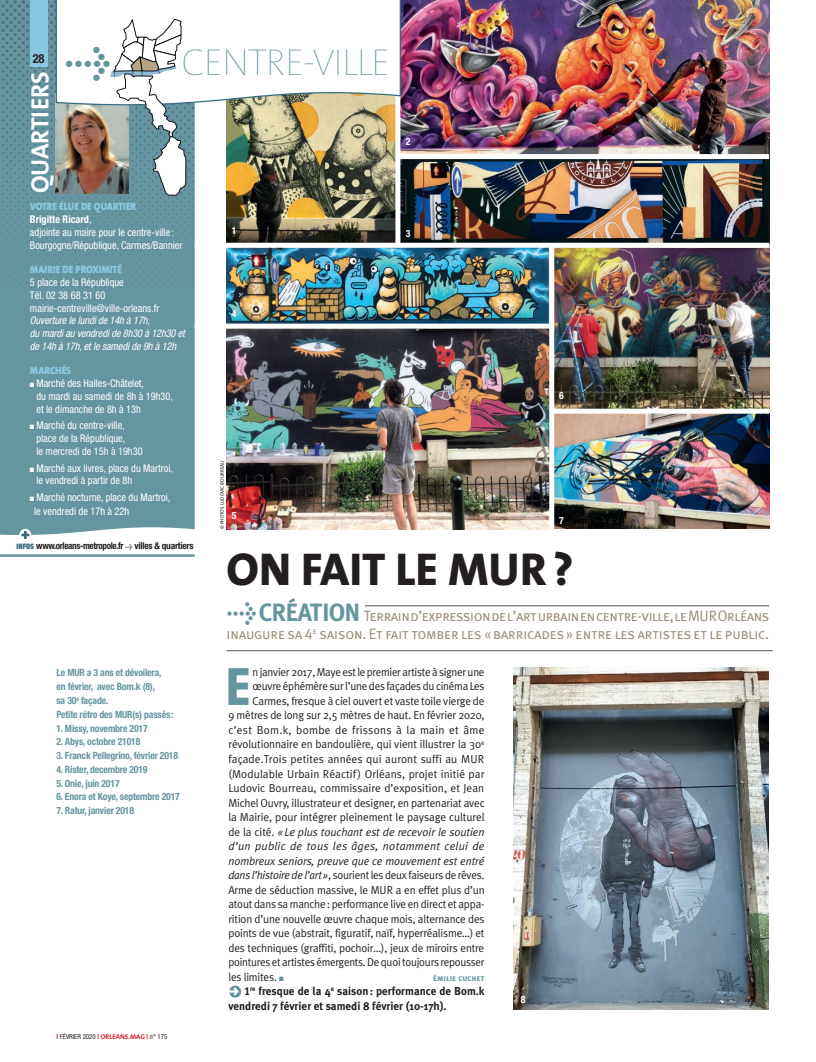
<style>
.page{position:relative;width:816px;height:1062px;background:#fff}
.page>*{position:absolute;margin:0;border:0;box-sizing:border-box;transform-origin:0 0}
.t1{font:800 54.5px "The Sans B8";color:#65959f}
.t2{font:800 46.25px "The Sans B8";color:#231f20}
.t3{font:37.5px "The Sans Hair H25";letter-spacing:-.035em;color:#65959f}
.t4{font:700 25px "The Sans B7";color:#fff}
.t5{font:15px/17.5px "Meta Plus Normal Caps";letter-spacing:-.02em;color:#988d75}
.t6{font:700 condensed 12.5px "Helvetica Neue";color:#231f20}
.t7{font:11.5px "Meta Plus Normal";letter-spacing:-.015em;color:#231f20}
.t8{font:11.5px "Meta Plus Normal";letter-spacing:-.015em;color:#231f20;scale:.96 1}
.t9{font:11.5px "Meta Plus Normal";letter-spacing:.005em;color:#231f20}
.t10{font:italic 11.5px "Meta Plus Normal";letter-spacing:-.005em;color:#231f20}
.t11{font:700 11.5px/14.5px "Meta Plus";color:#231f20}
.t12{font:italic 11.5px "Meta Plus Normal";letter-spacing:.02em;color:#231f20}
.t13{font:11.5px "Meta Plus Normal";letter-spacing:.025em;color:#231f20}
.t14{font:condensed 10.62px/12.9px "Helvetica Neue";color:#fff}
.t15{font:italic condensed 10.62px/12.9px "Helvetica Neue";letter-spacing:-.01em;color:#fff}
.t16{font:900 10.62px "The Sans B9";color:#8ac7e2;scale:.9 1}
.t17{font:700 condensed 10px/13.8px "Helvetica Neue";letter-spacing:-.015em;color:#65959f}
.t18{font:700 condensed 10px "Helvetica Neue";color:#fff}
.t19{font:700 condensed 9.38px "Helvetica Neue";letter-spacing:-.04em;color:#231f20}
.t20{font:8.75px "Meta Plus Bold Caps";color:#65959f}
.t21{font:condensed 6.88px "Helvetica Neue";color:#231f20}
.t22{font:5px "The Sans B5 Plain";color:#231f20}
.s1{font-family:"Meta Plus";font-weight:700}
.s2{font-weight:700}
.s3{font-weight:900;font-stretch:expanded;font-size:7.5px;color:#366a7f}
.s4{font-family:"Meta Plus";font-stretch:normal;font-size:6.25px}
.s5{font-weight:700;color:#d1232a}
.s6{font-family:"The Sans B7";font-weight:700;font-stretch:normal;color:#d1232a}
.s7{font-family:"Meta Plus";font-weight:700;font-size:25px;color:#65959f}
.s8{font-style:normal}
.s9{font-style:italic}
.s10{color:#65959f}
.s11{font-family:"Meta Plus Bold Caps";font-weight:400}
</style>
<div class="page">
<img style="left:400px;top:0;width:369px;height:154px">
<img style="left:554px;top:248px;width:215px;height:160px">
<img style="left:400px;top:159px;width:369px;height:84px">
<img style="left:227px;top:328px;width:322px;height:201px">
<img style="left:227px;top:248px;width:322px;height:75px">
<img style="left:227px;top:113px;width:168px;height:130px">
<img style="left:554px;top:413px;width:215px;height:115px">
<div style="left:0;top:291px;width:195px;height:244px;background:#65959f"></div>
<svg style="left:0;top:0;width:195px;height:291px;background:#64929d"></svg>
<hr style="left:0;top:554px;width:195px;height:2px;background:#65959f">
<svg style="left:19px;top:528px;width:12px;height:12px"></svg>
<svg style="left:21px;top:531px;width:8px;height:8px"></svg>
<img style="left:55px;top:113px;width:55px;height:80px">
<div style="left:30px;top:0;width:17px;height:66px;background:#8ac7e2"></div>
<svg style="left:229px;top:985px;width:12px;height:12px"></svg>
<svg style="left:229px;top:987px;width:10px;height:8px"></svg>
<hr style="left:227px;top:650px;width:545px;height:1px;background:#817470">
<hr style="left:365px;top:605px;width:404px;height:1px;background:#817470">
<img style="left:514px;top:667px;width:254px;height:342px">
<svg style="left:55px;top:0;width:346px;height:113px"></svg>
<svg style="left:110px;top:19px;width:76px;height:177px"></svg>
<p class="t6" style="left:33px;top:51px;width:13px">28</p>
<h3 class="t4" style="left:26px;top:193px;width:123px;rotate:-90deg">QUARTIERS</h3>
<h3 class="t3" style="left:64px;top:42px;width:327px"><span class="s1">&gt;</span> CENTRE-VILLE</h3>
<p class="t16" style="left:30px;top:201px;width:119px">VOTRE ÉLUE DE QUARTIER</p>
<p class="t14" style="left:30px;top:213px;width:154px"><span class="s2">Brigitte Ricard</span>,<br>adjointe au maire pour le centre-ville :<br>Bourgogne/République, Carmes/Bannier</p>
<p class="t16" style="left:30px;top:263px;width:104px">MAIRIE DE PROXIMITÉ</p>
<p class="t14" style="left:30px;top:275px;width:131px">5 place de la République<br>Tél. 02 38 68 31 60 mairie-centreville@ville-orleans.fr</p>
<p class="t15" style="left:30px;top:314px;width:156px">Ouverture le lundi de 14h à 17h,<br>du mardi au vendredi de 8h30 à 12h30 et de 14h à 17h, et le samedi de 9h à 12h</p>
<p class="t16" style="left:30px;top:365px;width:47px">MARCHÉS</p>
<p class="t14" style="left:36px;top:377px;width:138px;text-indent:-6px">■ Marché des Halles-Châtelet,<br>du mardi au samedi de 8h à 19h30, et le dimanche de 8h à 13h</p>
<p class="t14" style="left:36px;top:419px;width:108px;text-indent:-6px">■ Marché du centre-ville, place de la République,<br>le mercredi de 15h à 19h30</p>
<p class="t14" style="left:36px;top:461px;width:138px;text-indent:-6px">■ Marché aux livres, place du Martroi, le vendredi à partir de 8h</p>
<p class="t14" style="left:34px;top:489px;width:138px;line-height:14.5px;text-indent:-4px">■ Marché nocturne, place du Martroi, le vendredi de 17h à 22h</p>
<p class="t18" style="left:232px;top:224px;width:6px">1</p>
<p class="t18" style="left:232px;top:307px;width:6px">4</p>
<p class="t22" style="left:219px;top:529px;width:70px;rotate:-90deg">© PHOTOS LUDOVIC BOURREAU</p>
<p class="t18" style="left:232px;top:509px;width:6px">5</p>
<p class="t18" style="left:405px;top:135px;width:6px">2</p>
<p class="t18" style="left:405px;top:227px;width:6px">3</p>
<p class="t18" style="left:559px;top:389px;width:6px">6</p>
<p class="t18" style="left:559px;top:514px;width:6px">7</p>
<p class="t19" style="left:17px;top:540px;width:178px"><span class="s3">INFOS</span> www.orleans-metropole.fr <span class="s4">&gt;</span> villes &amp; quartiers</p>
<p class="t17" style="left:56px;top:665px;width:119px">Le MUR a 3 ans et dévoilera,<br>en février, avec Bom.k (8),<br>sa 30<sup>e</sup> façade.<br>Petite rétro des MUR(s) passés:</p>
<p class="t17" style="left:56px;top:720px;width:93px">1. Missy, novembre 2017</p>
<p class="t17" style="left:56px;top:734px;width:85px">2. Abys, octobre 21018</p>
<p class="t17" style="left:56px;top:748px;width:123px">3. Franck Pellegrino, février 2018</p>
<p class="t17" style="left:56px;top:762px;width:93px">4. Rister, decembre 2019</p>
<p class="t17" style="left:56px;top:775px;width:65px">5. Onie, juin 2017</p>
<p class="t17" style="left:56px;top:789px;width:125px">6. Enora et Koye, septembre 2017</p>
<p class="t17" style="left:56px;top:803px;width:79px">7. Ratur, janvier 2018</p>
<p class="t21" style="left:56px;top:1032px;width:112px"><span class="s5">I</span> FÉVRIER 2020 <span class="s5">|</span> <span class="s6">ORLEANS.MAG</span> <span class="s5">|</span> n° 175</p>
<h2 class="t2" style="left:227px;top:544px;width:348px">ON FAIT LE MUR?</h2>
<h3 class="t5" style="left:227px;top:607px;width:544px"><span class="s7">&gt; CRÉATION</span> Terrain d’expression de l’art urbain en centre-ville, le MUR Orléans inaugure sa 4<sup>e</sup> saison. Et fait tomber les «barricades» entre les artistes et le public.</h3>
<h1 class="t1" style="left:225px;top:657px;width:27px">E</h1>
<p class="t8" style="left:252px;top:665px;width:243px">n janvier 2017, Maye est le premier artiste à signer une</p>
<p class="t8" style="left:252px;top:679px;width:243px">œuvre éphémère sur l’une des façades du cinéma Les</p>
<p class="t7" style="left:252px;top:694px;width:233px">Carmes, fresque à ciel ouvert et vaste toile vierge de</p>
<p class="t7" style="left:228px;top:708px;width:258px">9 mètres de long sur 2,5 mètres de haut. En février 2020,</p>
<p class="t13" style="left:228px;top:723px;width:257px">c’est Bom.k, bombe de frissons à la main et âme</p>
<p class="t7" style="left:228px;top:737px;width:258px">révolutionnaire en bandoulière, qui vient illustrer la 30<sup>e</sup></p>
<p class="t9" style="left:228px;top:752px;width:257px">façade.Trois petites années qui auront suffi au MUR</p>
<p class="t9" style="left:228px;top:766px;width:258px">(Modulable Urbain Réactif) Orléans, projet initié par</p>
<p class="t9" style="left:228px;top:781px;width:257px">Ludovic Bourreau, commissaire d’exposition, et Jean</p>
<p class="t7" style="left:228px;top:795px;width:258px">Michel Ouvry, illustrateur et designer, en partenariat avec</p>
<p class="t7" style="left:228px;top:810px;width:258px">la Mairie, pour intégrer pleinement le paysage culturel</p>
<p class="t10" style="left:228px;top:824px;width:258px"><span class="s8">de la cité.</span> « Le plus touchant est de recevoir le soutien</p>
<p class="t12" style="left:228px;top:839px;width:258px">d’un public de tous les âges, notamment celui de</p>
<p class="t10" style="left:228px;top:853px;width:257px">nombreux seniors, preuve que ce mouvement est entré</p>
<p class="t8" style="left:228px;top:868px;width:268px"><span class="s9">dans l’histoire de l’art »</span>, sourient les deux faiseurs de rêves.</p>
<p class="t7" style="left:228px;top:882px;width:258px">Arme de séduction massive, le MUR a en effet plus d’un</p>
<p class="t7" style="left:228px;top:897px;width:258px">atout dans sa manche: performance live en direct et appa-</p>
<p class="t7" style="left:228px;top:911px;width:257px">rition d’une nouvelle œuvre chaque mois, alternance des</p>
<p class="t7" style="left:228px;top:926px;width:257px">points de vue (abstrait, figuratif, naïf, hyperréalisme…) et</p>
<p class="t7" style="left:228px;top:940px;width:257px">des techniques (graffiti, pochoir…), jeux de miroirs entre</p>
<p class="t8" style="left:228px;top:955px;width:268px">pointures et artistes émergents. De quoi toujours repousser</p>
<p class="t7" style="left:228px;top:969px;width:57px">les limites. <span class="s10">■</span></p>
<p class="t20" style="left:433px;top:972px;width:53px">émilie cuchet</p>
<p class="t11" style="left:228px;top:983px;width:258px;text-indent:16px"><span class="s11">1</span><sup>re</sup> fresque de la 4<sup>e</sup> saison: performance de Bom.k vendredi 7 février et samedi 8 février (10-17h).</p>
<p class="t18" style="left:521px;top:993px;width:6px">8</p>
</div>
